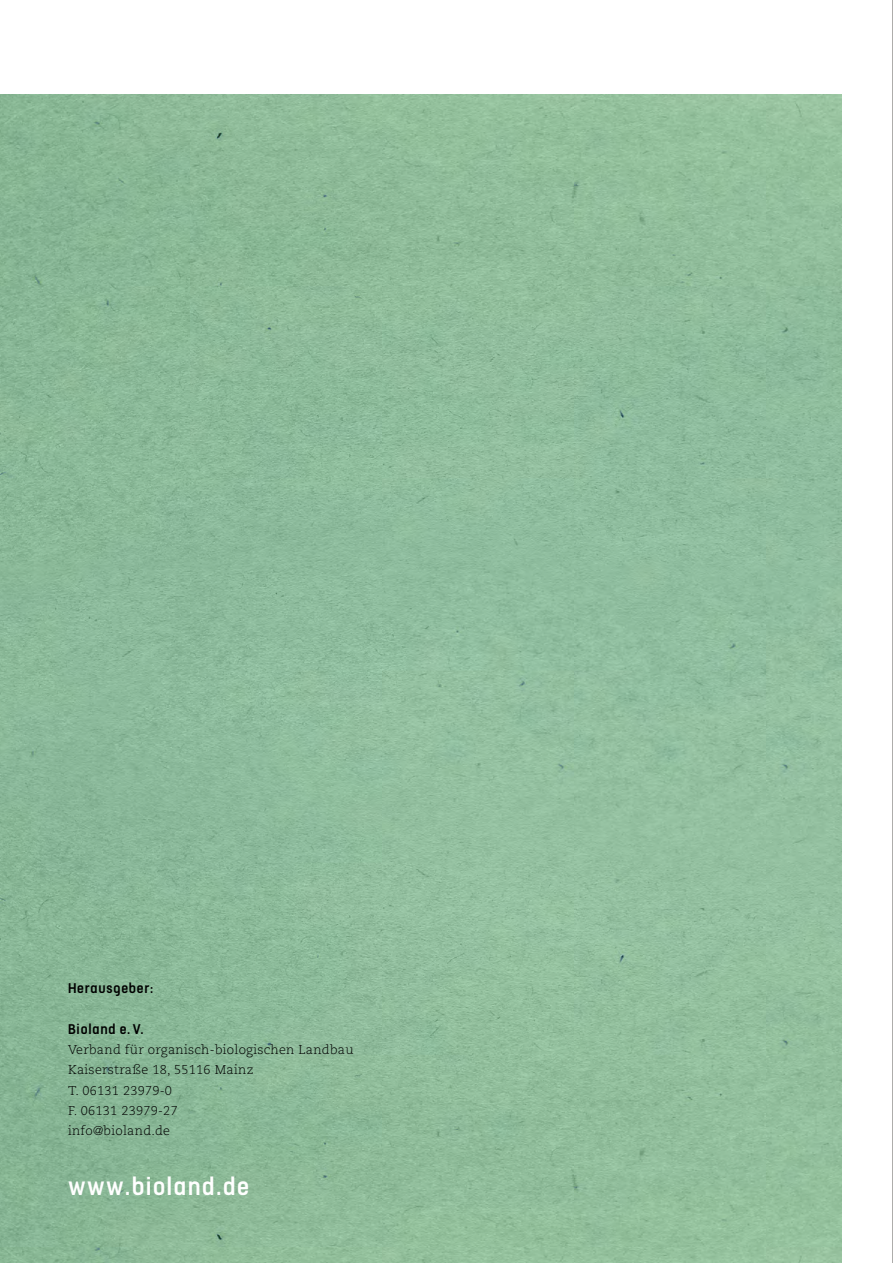
<style>
.page{position:relative;width:893px;height:1263px;background:#fff}
.page>*{position:absolute;margin:0;border:0;box-sizing:border-box;transform-origin:0 0}
.t1{font:500 27.75px "FS Dillon";letter-spacing:.05em;color:#fff}
.t2{font:500 15.75px "FS Dillon";letter-spacing:.05em;color:#000}
.t3{font:300 12.75px/20.2px "Caecilia LT Pro 45";letter-spacing:.02em;color:#000}
</style>
<div class="page">
<hr style="left:892px;top:0;width:1px;height:1263px;background:#959391">
<img style="left:0;top:95px;width:842px;height:1168px">
<p class="t2" style="left:68px;top:977px;width:87px">Herausgeber:</p>
<p class="t2" style="left:68px;top:1018px;width:77px">Bioland e.V.</p>
<p class="t3" style="left:68px;top:1039px;width:287px">Verband für organisch-biologischen Landbau<br>Kaiserstraße 18, 55116 Mainz<br>T. 06131 23979-0<br>F. 06131 23979-27<br>info@bioland.de</p>
<h1 class="t1" style="left:68px;top:1167px;width:183px">www.bioland.de</h1>
</div>
